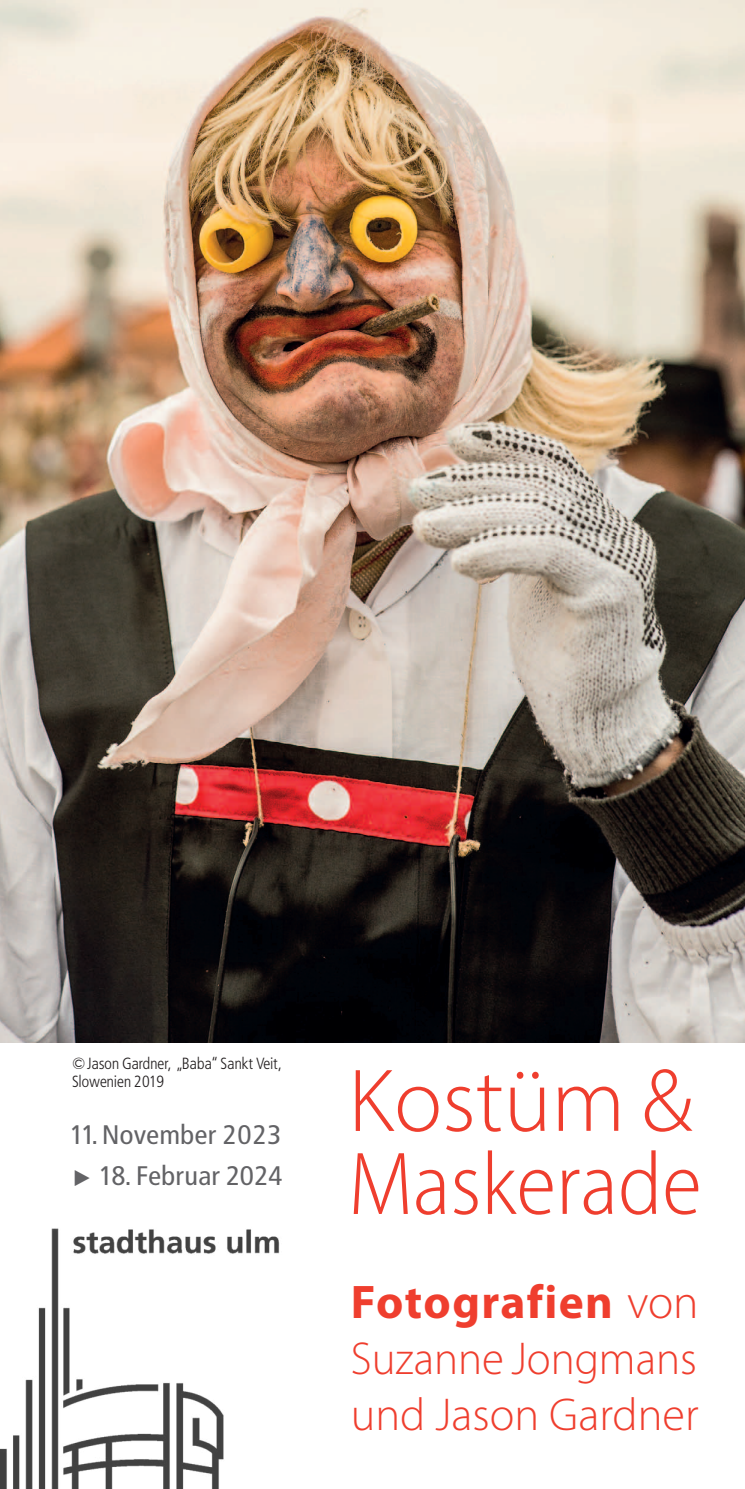
<style>
.page{position:relative;width:745px;height:1489px;background:#fff}
.page>*{position:absolute;margin:0;border:0;box-sizing:border-box;transform-origin:0 0}
.t1{font:300 semi-condensed 90px "Myriad Pro";color:#ef3e2e}
.t2{font:300 90px "Myriad Pro";color:#ef3e2e}
.t3{font:700 47.25px "Myriad Pro";letter-spacing:.03em;color:#ef3e2e}
.t4{font:300 46.25px "Myriad Pro";color:#ef3e2e}
.t5{font:26.5px "Frutiger Condensed BQ";letter-spacing:.025em;color:#636366;scale:1.07 1}
.t6{font:300 16px/17.5px "Frutiger Condensed BQ";letter-spacing:.015em;color:#231f20}
.s1{font-weight:300}
</style>
<div class="page">
<img style="left:0;top:0;width:744px;height:1042px">
<img style="left:0;top:1228px;width:280px;height:260px">
<p class="t6" style="left:72px;top:1056px;width:210px">©Jason Gardner, „Baba“ Sankt Veit,<br>Slowenien 2019</p>
<p class="t5" style="left:69px;top:1124px;width:200px">11. November 2023</p>
<p class="t5" style="left:73px;top:1164px;width:197px">◆ 18. Februar 2024</p>
<p class="t2" style="left:348px;top:1066px;width:345px">Kostüm &amp;</p>
<p class="t1" style="left:348px;top:1130px;width:354px">Maskerade</p>
<p class="t3" style="left:350px;top:1273px;width:349px">Fotografien <span class="s1">von</span></p>
<p class="t4" style="left:350px;top:1340px;width:347px">Suzanne Jongmans</p>
<p class="t4" style="left:350px;top:1396px;width:349px">und Jason Gardner</p>
</div>
